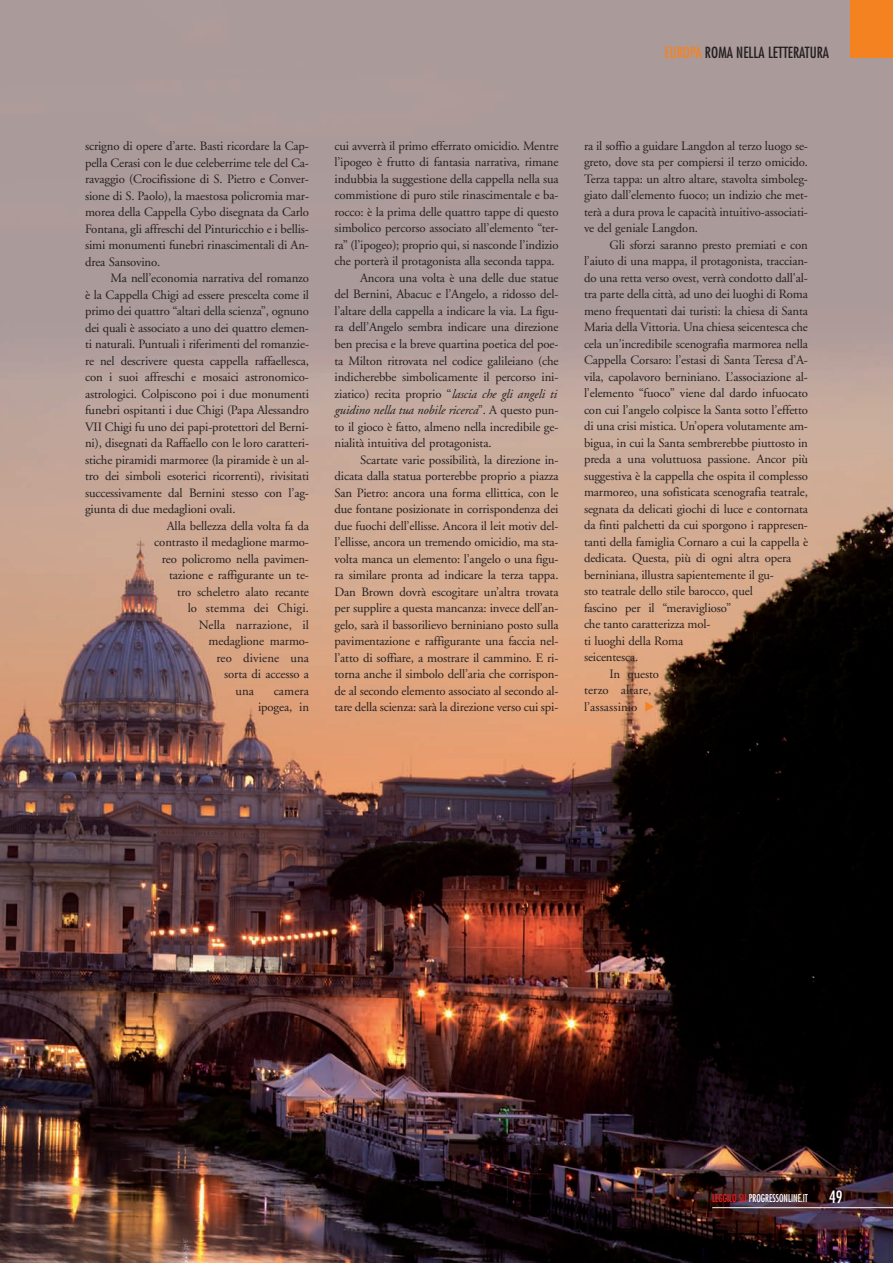
<style>
.page{position:relative;width:893px;height:1263px;background:#fff}
.page>*{position:absolute;margin:0;border:0;box-sizing:border-box;transform-origin:0 0}
.t1{font:condensed 16.5px "Futura";color:#fff}
.t2{font:condensed 15px "Futura";color:#231f20}
.t3{font:12.75px/16.5px "Adobe Garamond";letter-spacing:-.01em;color:#231f20;text-align:justify}
.t4{font:12.75px "Adobe Garamond";letter-spacing:.01em;color:#231f20}
.t5{font:italic 12.75px "Adobe Garamond";letter-spacing:-.01em;color:#231f20}
.t6{font:condensed 10.5px "Futura";color:#fff;scale:.9 1}
.s1{color:#f58220}
.s2{font-style:italic}
.s3{font-style:normal}
.s4{color:#ee1d23}
</style>
<div class="page">
<img style="left:0;top:0;width:893px;height:1263px">
<hr style="left:712px;top:1207px;width:181px;height:1px;background:#fff">
<div style="left:850px;top:0;width:43px;height:57px;background:#f58220"></div>
<svg style="left:646px;top:702px;width:8px;height:10px"></svg>
<p class="t2" style="left:664px;top:45px;width:166px"><span class="s1">EUROPA</span> ROMA NELLA LETTERATURA</p>
<p class="t3" style="left:85px;top:139px;width:226px">scrigno di opere d’arte. Basti ricordare la Cap&shy;pella Cerasi con le due celeberrime tele del Ca&shy;ravaggio (Crocifissione di S. Pietro e Conver&shy;sione di S. Paolo), la maestosa policromia mar&shy;morea della Cappella Cybo disegnata da Carlo Fontana, gli affreschi del Pinturicchio e i bellis&shy;simi monumenti funebri rinascimentali di An&shy;drea Sansovino.</p>
<p class="t3" style="left:111px;top:271px;width:200px">Ma nell’economia narrativa del romanzo</p>
<p class="t3" style="left:85px;top:287px;width:225px">è la Cappella Chigi ad essere prescelta come il</p>
<p class="t3" style="left:85px;top:304px;width:226px">primo dei quattro “altari della scienza”, ognuno</p>
<p class="t3" style="left:85px;top:320px;width:225px">dei quali è associato a uno dei quattro elemen-</p>
<p class="t3" style="left:85px;top:337px;width:226px">ti naturali. Puntuali i riferimenti del romanzie-</p>
<p class="t3" style="left:85px;top:353px;width:225px">re nel descrivere questa cappella raffaellesca,</p>
<p class="t3" style="left:85px;top:370px;width:225px">con i suoi affreschi e mosaici astronomico-</p>
<p class="t3" style="left:85px;top:386px;width:225px">astrologici. Colpiscono poi i due monumenti</p>
<p class="t3" style="left:85px;top:403px;width:226px">funebri ospitanti i due Chigi (Papa Alessandro</p>
<p class="t3" style="left:85px;top:419px;width:225px">VII Chigi fu uno dei papi-protettori del Berni-</p>
<p class="t3" style="left:85px;top:436px;width:226px">ni), disegnati da Raffaello con le loro caratteri-</p>
<p class="t3" style="left:85px;top:452px;width:226px">stiche piramidi marmoree (la piramide è un al-</p>
<p class="t3" style="left:85px;top:469px;width:226px">tro dei simboli esoterici ricorrenti), rivisitati</p>
<p class="t3" style="left:85px;top:485px;width:225px">successivamente dal Bernini stesso con l’ag-</p>
<p class="t3" style="left:85px;top:502px;width:152px">giunta di due medaglioni ovali.</p>
<p class="t3" style="left:167px;top:518px;width:144px">Alla bellezza della volta fa da</p>
<p class="t3" style="left:154px;top:535px;width:156px">contrasto il medaglione marmo-</p>
<p class="t3" style="left:162px;top:551px;width:149px">reo policromo nella pavimen-</p>
<p class="t3" style="left:169px;top:568px;width:141px">tazione e raffigurante un te-</p>
<p class="t3" style="left:177px;top:584px;width:133px">tro scheletro alato recante</p>
<p class="t4" style="left:188px;top:603px;width:123px">lo stemma dei Chigi.</p>
<p class="t4" style="left:199px;top:619px;width:112px">Nella narrazione, il</p>
<p class="t3" style="left:209px;top:634px;width:102px">medaglione marmo-</p>
<p class="t4" style="left:216px;top:652px;width:94px">reo diviene una</p>
<p class="t3" style="left:224px;top:667px;width:86px">sorta di accesso a</p>
<p class="t3" style="left:235px;top:683px;width:20px">una</p>
<p class="t3" style="left:258px;top:683px;width:52px;text-align:right">camera ipogea, in</p>
<p class="t3" style="left:335px;top:139px;width:225px">cui avverrà il primo efferrato omicidio. Mentre</p>
<p class="t3" style="left:335px;top:155px;width:226px">l’ipogeo è frutto di fantasia narrativa, rimane</p>
<p class="t3" style="left:335px;top:172px;width:226px">indubbia la suggestione della cappella nella sua</p>
<p class="t3" style="left:335px;top:188px;width:225px">commistione di puro stile rinascimentale e ba-</p>
<p class="t3" style="left:335px;top:205px;width:225px">rocco: è la prima delle quattro tappe di questo</p>
<p class="t3" style="left:335px;top:221px;width:226px">simbolico percorso associato all’elemento “ter-</p>
<p class="t3" style="left:335px;top:238px;width:226px">ra” (l’ipogeo); proprio qui, si nasconde l’indizio</p>
<p class="t3" style="left:335px;top:254px;width:222px">che porterà il protagonista alla seconda tappa.</p>
<p class="t3" style="left:360px;top:271px;width:200px">Ancora una volta è una delle due statue</p>
<p class="t3" style="left:335px;top:287px;width:225px">del Bernini, Abacuc e l’Angelo, a ridosso del-</p>
<p class="t3" style="left:335px;top:304px;width:225px">l’altare della cappella a indicare la via. La figu-</p>
<p class="t3" style="left:335px;top:320px;width:225px">ra dell’Angelo sembra indicare una direzione</p>
<p class="t3" style="left:335px;top:337px;width:225px">ben precisa e la breve quartina poetica del poe-</p>
<p class="t3" style="left:335px;top:353px;width:225px">ta Milton ritrovata nel codice galileiano (che</p>
<p class="t3" style="left:335px;top:370px;width:225px">indicherebbe simbolicamente il percorso ini-</p>
<p class="t3" style="left:335px;top:386px;width:224px">ziatico) recita proprio “<span class="s2">lascia che gli angeli ti</span></p>
<p class="t5" style="left:335px;top:405px;width:225px">guidino nella tua nobile ricerca<span class="s3">”. A questo pun-</span></p>
<p class="t3" style="left:335px;top:419px;width:225px">to il gioco è fatto, almeno nella incredibile ge-</p>
<p class="t3" style="left:335px;top:436px;width:159px">nialità intuitiva del protagonista.</p>
<p class="t3" style="left:360px;top:452px;width:200px">Scartate varie possibilità, la direzione in-</p>
<p class="t3" style="left:335px;top:469px;width:226px">dicata dalla statua porterebbe proprio a piazza</p>
<p class="t3" style="left:335px;top:485px;width:226px">San Pietro: ancora una forma ellittica, con le</p>
<p class="t3" style="left:335px;top:502px;width:225px">due fontane posizionate in corrispondenza dei</p>
<p class="t3" style="left:335px;top:518px;width:225px">due fuochi dell’ellisse. Ancora il leit motiv del-</p>
<p class="t3" style="left:335px;top:535px;width:226px">l’ellisse, ancora un tremendo omicidio, ma sta-</p>
<p class="t3" style="left:335px;top:551px;width:225px">volta manca un elemento: l’angelo o una figu-</p>
<p class="t3" style="left:335px;top:568px;width:225px">ra similare pronta ad indicare la terza tappa.</p>
<p class="t3" style="left:335px;top:584px;width:225px">Dan Brown dovrà escogitare un’altra trovata</p>
<p class="t3" style="left:335px;top:601px;width:225px">per supplire a questa mancanza: invece dell’an-</p>
<p class="t3" style="left:335px;top:617px;width:225px">gelo, sarà il bassorilievo berniniano posto sulla</p>
<p class="t3" style="left:335px;top:634px;width:226px">pavimentazione e raffigurante una faccia nel-</p>
<p class="t3" style="left:335px;top:650px;width:225px">l’atto di soffiare, a mostrare il cammino. E ri-</p>
<p class="t3" style="left:335px;top:667px;width:226px">torna anche il simbolo dell’aria che corrispon-</p>
<p class="t3" style="left:335px;top:683px;width:226px">de al secondo elemento associato al secondo al-</p>
<p class="t3" style="left:335px;top:700px;width:225px">tare della scienza: sarà la direzione verso cui spi-</p>
<p class="t3" style="left:584px;top:139px;width:226px">ra il soffio a guidare Langdon al terzo luogo se&shy;greto, dove sta per compiersi il terzo omicido.<br>Terza tappa: un altro altare, stavolta simboleg&shy;giato dall’elemento fuoco; un indizio che met&shy;terà a dura prova le capacità intuitivo-associati&shy;ve del geniale Langdon.</p>
<p class="t3" style="left:609px;top:238px;width:200px">Gli sforzi saranno presto premiati e con</p>
<p class="t3" style="left:584px;top:254px;width:226px">l’aiuto di una mappa, il protagonista, traccian-</p>
<p class="t3" style="left:584px;top:271px;width:225px">do una retta verso ovest, verrà condotto dall'al-</p>
<p class="t3" style="left:584px;top:287px;width:226px">tra parte della città, ad uno dei luoghi di Roma</p>
<p class="t3" style="left:584px;top:304px;width:225px">meno frequentati dai turisti: la chiesa di Santa</p>
<p class="t3" style="left:584px;top:320px;width:225px">Maria della Vittoria. Una chiesa seicentesca che</p>
<p class="t3" style="left:584px;top:337px;width:225px">cela un'incredibile scenografia marmorea nella</p>
<p class="t3" style="left:584px;top:353px;width:226px">Cappella Corsaro: l’estasi di Santa Teresa d’A-</p>
<p class="t3" style="left:584px;top:370px;width:226px">vila, capolavoro berniniano. L’associazione al-</p>
<p class="t3" style="left:584px;top:386px;width:225px">l’elemento “fuoco” viene dal dardo infuocato</p>
<p class="t3" style="left:584px;top:403px;width:225px">con cui l’angelo colpisce la Santa sotto l’effetto</p>
<p class="t3" style="left:584px;top:419px;width:225px">di una crisi mistica. Un’opera volutamente am-</p>
<p class="t3" style="left:584px;top:436px;width:225px">bigua, in cui la Santa sembrerebbe piuttosto in</p>
<p class="t3" style="left:584px;top:452px;width:226px">preda a una voluttuosa passione. Ancor più</p>
<p class="t3" style="left:584px;top:469px;width:226px">suggestiva è la cappella che ospita il complesso</p>
<p class="t3" style="left:584px;top:485px;width:225px">marmoreo, una sofisticata scenografia teatrale,</p>
<p class="t3" style="left:584px;top:502px;width:226px">segnata da delicati giochi di luce e contornata</p>
<p class="t3" style="left:584px;top:518px;width:225px">da finti palchetti da cui sporgono i rappresen-</p>
<p class="t3" style="left:584px;top:535px;width:226px">tanti della famiglia Cornaro a cui la cappella è</p>
<p class="t3" style="left:584px;top:551px;width:209px">dedicata. Questa, più di ogni altra opera</p>
<p class="t3" style="left:584px;top:568px;width:192px">berniniana, illustra sapientemente il gu-</p>
<p class="t3" style="left:584px;top:584px;width:170px">sto teatrale dello stile barocco, quel</p>
<p class="t3" style="left:584px;top:601px;width:149px">fascino per il “meraviglioso”</p>
<p class="t3" style="left:584px;top:617px;width:128px">che tanto caratterizza mol-</p>
<p class="t3" style="left:584px;top:634px;width:101px">ti luoghi della Roma</p>
<p class="t3" style="left:584px;top:650px;width:56px">seicentesca.</p>
<p class="t3" style="left:609px;top:667px;width:51px">In questo</p>
<p class="t4" style="left:584px;top:685px;width:69px">terzo altare,</p>
<p class="t4" style="left:584px;top:702px;width:55px">l’assassinio</p>
<p class="t6" style="left:712px;top:1194px;width:108px"><span class="s4">LEGGILO SU</span> PROGRESSONLINE.IT</p>
<p class="t1" style="left:829px;top:1189px;width:15px">49</p>
</div>
